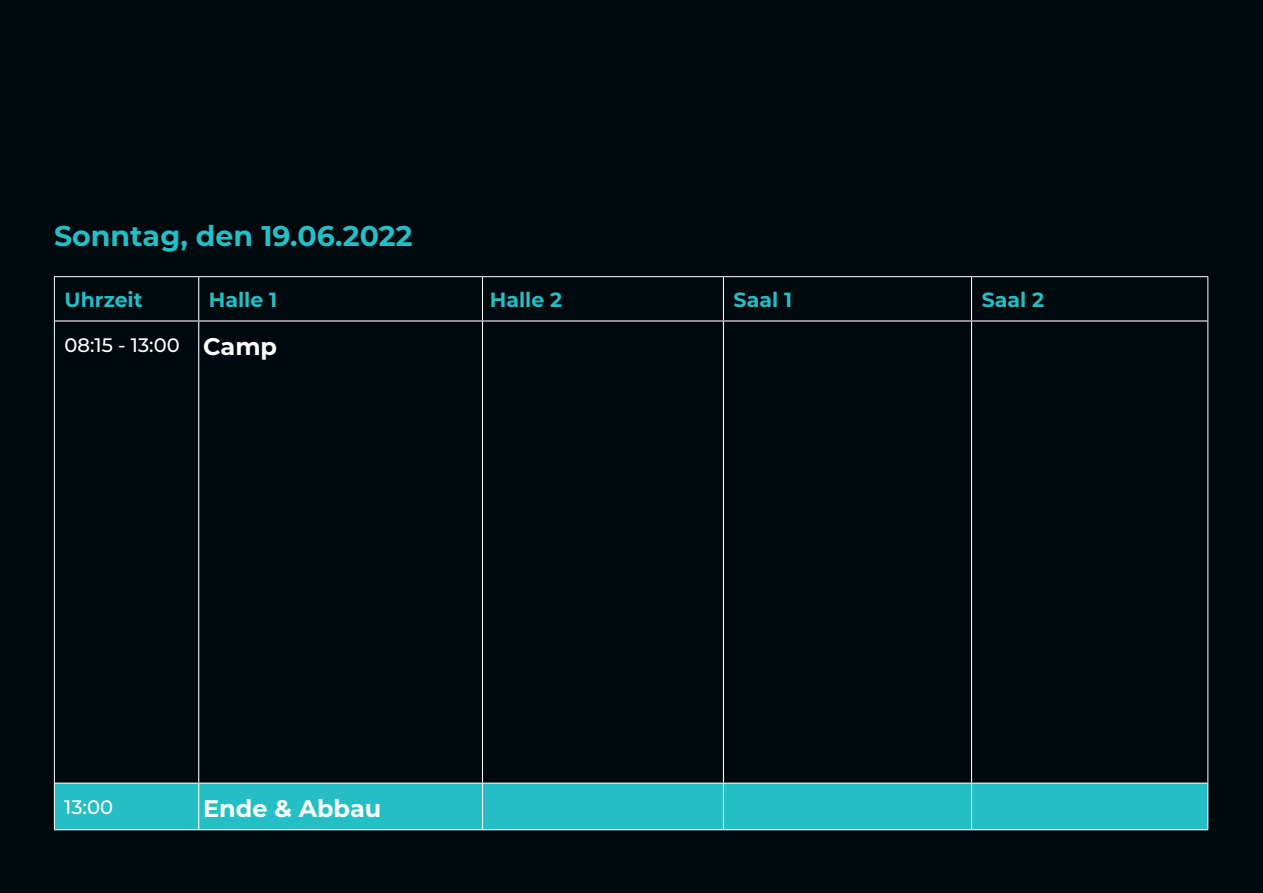
<style>
.page{position:relative;width:1263px;height:893px;background:#00090e}
.page>*{position:absolute;margin:0;border:0;box-sizing:border-box;transform-origin:0 0}
.t1{font:700 28.5px "Montserrat";color:#26bec5}
.t2{font:700 24px "Montserrat";color:#fff}
.t3{font:700 20.55px "Montserrat";color:#26bec5}
.t4{font:500 19.5px "Montserrat";color:#fff}
.s1{font-weight:700;font-size:24px}
</style>
<div class="page">
<div style="left:55px;top:784px;width:1152px;height:45px;background:#26bec5"></div>
<hr style="left:55px;top:783px;width:144px;height:1px;background:#fff">
<hr style="left:199px;top:783px;width:283px;height:1px;background:#fff">
<hr style="left:482px;top:783px;width:241px;height:1px;background:#fff">
<hr style="left:723px;top:783px;width:248px;height:1px;background:#fff">
<hr style="left:971px;top:783px;width:236px;height:1px;background:#fff">
<hr style="left:198px;top:322px;width:1px;height:461px;background:#fff">
<hr style="left:482px;top:322px;width:1px;height:461px;background:#fff">
<hr style="left:723px;top:322px;width:1px;height:461px;background:#fff">
<hr style="left:971px;top:322px;width:1px;height:461px;background:#fff">
<hr style="left:198px;top:784px;width:1px;height:45px;background:#fff">
<hr style="left:482px;top:784px;width:1px;height:45px;background:#fff">
<hr style="left:723px;top:784px;width:1px;height:45px;background:#fff">
<hr style="left:971px;top:784px;width:1px;height:45px;background:#fff">
<hr style="left:198px;top:277px;width:1px;height:43px;background:#fff">
<hr style="left:482px;top:277px;width:1px;height:43px;background:#fff">
<hr style="left:723px;top:277px;width:1px;height:43px;background:#fff">
<hr style="left:971px;top:277px;width:1px;height:43px;background:#fff">
<hr style="left:55px;top:320px;width:144px;height:2px;background:#fff">
<hr style="left:199px;top:320px;width:283px;height:2px;background:#fff">
<hr style="left:482px;top:320px;width:241px;height:2px;background:#fff">
<hr style="left:723px;top:320px;width:248px;height:2px;background:#fff">
<hr style="left:971px;top:320px;width:236px;height:2px;background:#fff">
<hr style="left:54px;top:829px;width:145px;height:1px;background:#fff">
<hr style="left:199px;top:829px;width:283px;height:1px;background:#fff">
<hr style="left:482px;top:829px;width:241px;height:1px;background:#fff">
<hr style="left:723px;top:829px;width:248px;height:1px;background:#fff">
<hr style="left:971px;top:829px;width:237px;height:1px;background:#fff">
<hr style="left:54px;top:276px;width:145px;height:1px;background:#fff">
<hr style="left:54px;top:277px;width:1px;height:44px;background:#fff">
<hr style="left:199px;top:276px;width:283px;height:1px;background:#fff">
<hr style="left:482px;top:276px;width:241px;height:1px;background:#fff">
<hr style="left:723px;top:276px;width:248px;height:1px;background:#fff">
<hr style="left:971px;top:276px;width:237px;height:1px;background:#fff">
<hr style="left:1207px;top:277px;width:1px;height:44px;background:#fff">
<hr style="left:54px;top:321px;width:1px;height:462px;background:#fff">
<hr style="left:1207px;top:321px;width:1px;height:462px;background:#fff">
<hr style="left:54px;top:783px;width:1px;height:46px;background:#fff">
<hr style="left:1207px;top:783px;width:1px;height:46px;background:#fff">
<h1 class="t1" style="left:54px;top:216px;width:360px">Sonntag, den 19.06.2022</h1>
<p class="t3" style="left:65px;top:285px;width:80px">Uhrzeit</p>
<p class="t3" style="left:209px;top:285px;width:70px">Halle 1</p>
<p class="t3" style="left:490px;top:285px;width:74px">Halle 2</p>
<p class="t3" style="left:734px;top:285px;width:60px">Saal 1</p>
<p class="t3" style="left:982px;top:285px;width:64px">Saal 2</p>
<p class="t4" style="left:65px;top:331px;width:214px">08:15 - 13:00 <span class="s1">Camp</span></p>
<p class="t4" style="left:64px;top:793px;width:50px">13:00</p>
<p class="t2" style="left:203px;top:791px;width:180px">Ende &amp; Abbau</p>
</div>
